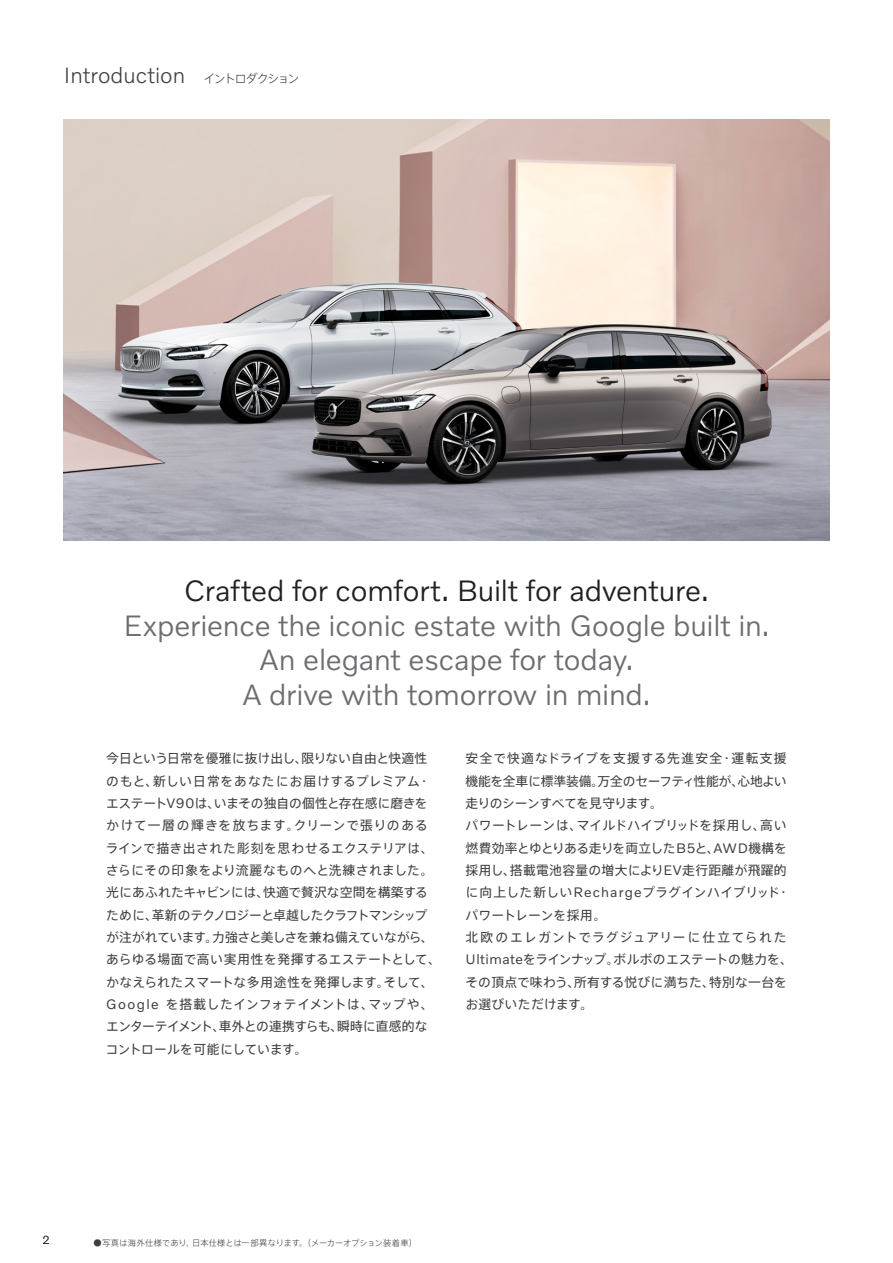
<style>
.page{position:relative;width:893px;height:1263px;background:#fff}
.page>*{position:absolute;margin:0;border:0;box-sizing:border-box;transform-origin:0 0}
.t1{font:300 30px/34.5px "Volvo Novum";letter-spacing:-.005em;color:#6c6d70;text-align:center}
.t2{font:300 30px "Volvo Novum";letter-spacing:-.005em;color:#231f20}
.t3{font:300 22.5px "Volvo Novum";color:#3e3e3f}
.t4{font:12.75px/22.4px "Axis Std";letter-spacing:.01em;color:#3e3e3f}
.t5{font:12px "Volvo Novum";color:#231f20}
.t6{font:300 8.25px "Axis Std";letter-spacing:.005em;color:#3e3e3f}
.s1{font-family:"Axis Std";font-size:12px}
.s2{font-family:"Volvo Novum";font-size:14.1px}
</style>
<div class="page">
<img style="left:64px;top:119px;width:765px;height:421px">
<h2 class="t3" style="left:64px;top:61px;width:237px">Introduction <span class="s1">イントロダクション</span></h2>
<h1 class="t2" style="left:184px;top:572px;width:526px">Crafted for comfort. Built for adventure.</h1>
<h1 class="t1" style="left:123px;top:607px;width:648px">Experience the iconic estate with Google built in.<br>An elegant escape for today.<br>A drive with tomorrow in mind.</h1>
<p class="t4" style="left:106px;top:747px;width:337px">今日という日常を優雅に抜け出し、限りない自由と快適性のもと、新しい日常をあなたにお届けするプレミアム・エステート<span class="s2">V90</span>は、いまその独自の個性と存在感に磨きをかけて一層の輝きを放ちます。クリーンで張りのあるラインで描き出された彫刻を思わせるエクステリアは、さらにその印象をより流麗なものへと洗練されました。光にあふれたキャビンには、快適で贅沢な空間を構築するために、革新のテクノロジーと卓越したクラフトマンシップが注がれています。力強さと美しさを兼ね備えていながら、あらゆる場面で高い実用性を発揮するエステートとして、かなえられたスマートな多用途性を発揮します。そして、<br><span class="s2">Google</span> を搭載したインフォテイメントは、マップや、エンターテイメント、車外との連携すらも、瞬時に直感的なコントロールを可能にしています。</p>
<p class="t4" style="left:465px;top:747px;width:329px">安全で快適なドライブを支援する先進安全・運転支援機能を全車に標準装備。万全のセーフティ性能が、心地よい走りのシーンすべてを見守ります。<br>パワートレーンは、マイルドハイブリッドを採用し、高い燃費効率とゆとりある走りを両立した<span class="s2">B5</span>と、<span class="s2">AWD</span>機構を採用し、搭載電池容量の増大により<span class="s2">EV</span>走行距離が飛躍的に向上した新しい<span class="s2">Recharge</span>プラグインハイブリッド・パワートレーンを採用。<br>北欧のエレガントでラグジュアリーに仕立てられた<br><span class="s2">Ultimate</span>をラインナップ。ボルボのエステートの魅力を、その頂点で味わう、所有する悦びに満ちた、特別な一台をお選びいただけます。</p>
<p class="t5" style="left:43px;top:1232px;width:9px">2</p>
<p class="t6" style="left:94px;top:1237px;width:325px">●写真は海外仕様であり、日本仕様とは一部異なります。（メーカーオプション装着車）</p>
</div>
